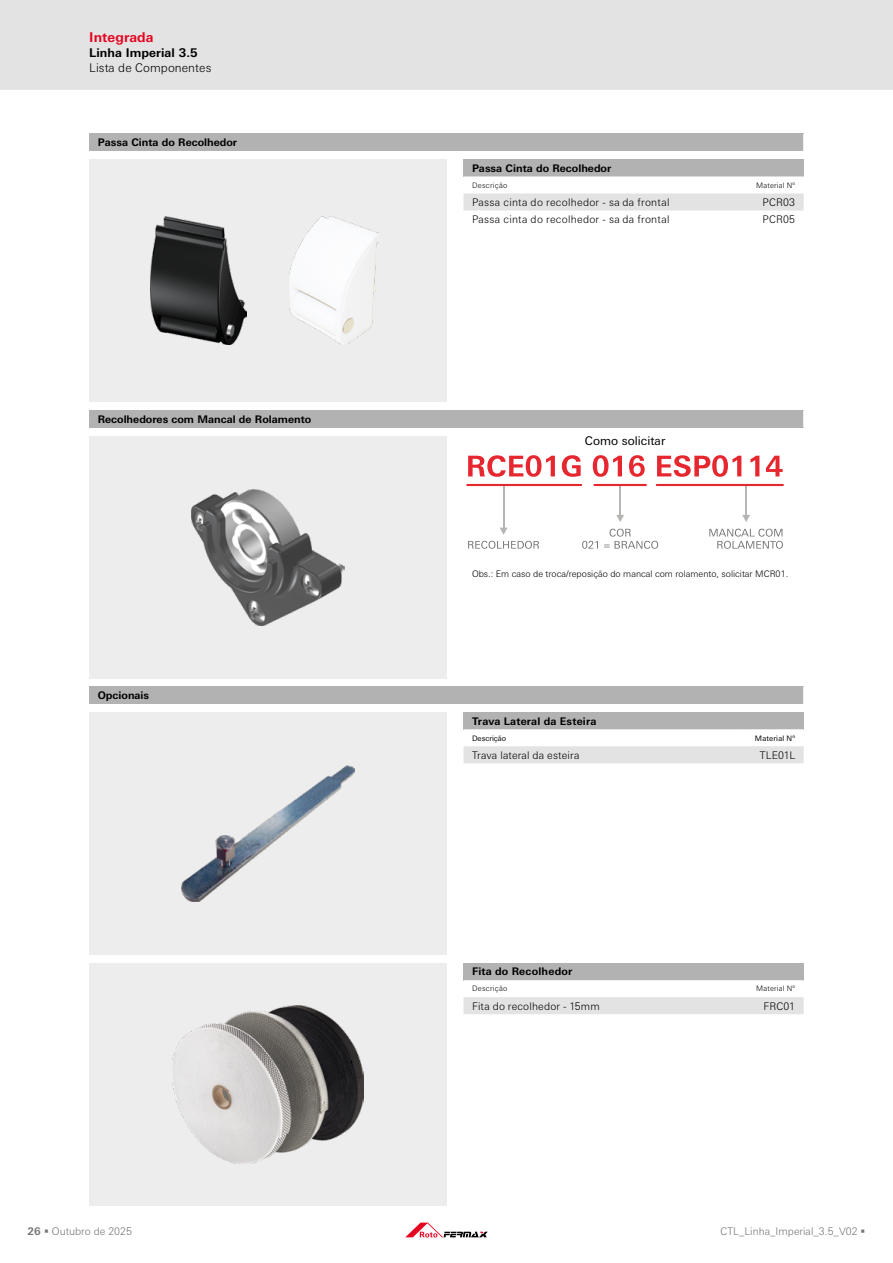
<style>
.page{position:relative;width:893px;height:1263px;background:#fff}
.page>*{position:absolute;margin:0;border:0;box-sizing:border-box;transform-origin:0 0}
.t1{font:700 13.5px "LT Univers Basic";letter-spacing:.005em;color:#e40521}
.t2{font:300 12px "LT Univers Basic";letter-spacing:.005em;color:#000}
.t3{font:700 12px "LT Univers Basic";letter-spacing:.005em;color:#000}
.t4{font:12px "LT Univers Basic";letter-spacing:.005em;color:#000}
.t5{font:300 10.5px "LT Univers Basic";letter-spacing:.02em;color:#000}
.t6{font:700 10.5px "LT Univers Basic";color:#000}
.t7{font:300 10.5px "LT Univers Basic";color:#757474}
.t8{font:300 9px "LT Univers Basic";color:#000}
.t9{font:300 7.5px "LT Univers Basic";letter-spacing:.03em;color:#000}
.t10{font:7.5px "LT Univers Basic";letter-spacing:.015em;color:#000}
.s1{font-weight:700}
</style>
<div class="page">
<div style="left:0;top:0;width:893px;height:89px;background:#e3e3e3"></div>
<svg style="left:405px;top:1222px;width:83px;height:15px"></svg>
<div style="left:89px;top:712px;width:357px;height:243px;background:#ededed"></div>
<div style="left:463px;top:712px;width:341px;height:17px;background:#b3b2b2"></div>
<svg style="left:463px;top:729px;width:341px;height:34px"></svg>
<img style="left:182px;top:765px;width:172px;height:136px">
<div style="left:89px;top:436px;width:357px;height:242px;background:#ededed"></div>
<img style="left:191px;top:489px;width:154px;height:136px">
<div style="left:89px;top:410px;width:715px;height:17px;background:#b3b2b2"></div>
<svg style="left:803px;top:410px;width:1px;height:17px"></svg>
<div style="left:89px;top:687px;width:715px;height:17px;background:#b3b2b2"></div>
<svg style="left:803px;top:687px;width:1px;height:17px"></svg>
<svg style="left:616px;top:486px;width:8px;height:36px"></svg>
<svg style="left:742px;top:486px;width:8px;height:36px"></svg>
<hr style="left:503px;top:486px;width:1px;height:42px;background:#b5b5b3">
<svg style="left:500px;top:528px;width:7px;height:7px"></svg>
<svg style="left:468px;top:541px;width:71px;height:8px"></svg>
<hr style="left:594px;top:484px;width:52px;height:2px;background:#e6272f">
<hr style="left:657px;top:484px;width:126px;height:2px;background:#e6272f">
<hr style="left:467px;top:484px;width:114px;height:2px;background:#e6272f">
<svg style="left:468px;top:455px;width:315px;height:22px"></svg>
<svg style="left:709px;top:529px;width:74px;height:20px"></svg>
<svg style="left:582px;top:529px;width:76px;height:20px"></svg>
<div style="left:89px;top:159px;width:357px;height:243px;background:#ededed"></div>
<div style="left:89px;top:134px;width:715px;height:17px;background:#b3b2b2"></div>
<svg style="left:803px;top:134px;width:1px;height:17px"></svg>
<div style="left:463px;top:159px;width:341px;height:17px;background:#b3b2b2"></div>
<svg style="left:463px;top:176px;width:341px;height:34px"></svg>
<img style="left:151px;top:217px;width:96px;height:127px">
<div style="left:89px;top:963px;width:357px;height:242px;background:#ededed"></div>
<div style="left:463px;top:963px;width:341px;height:17px;background:#b3b2b2"></div>
<svg style="left:463px;top:980px;width:341px;height:34px"></svg>
<img style="left:289px;top:217px;width:89px;height:127px">
<img style="left:173px;top:1006px;width:190px;height:157px">
<p class="t1" style="left:89px;top:29px;width:66px">Integrada</p>
<p class="t3" style="left:89px;top:45px;width:110px">Linha Imperial 3.5</p>
<p class="t2" style="left:89px;top:60px;width:124px">Lista de Componentes</p>
<p class="t6" style="left:98px;top:136px;width:141px">Passa Cinta do Recolhedor</p>
<p class="t6" style="left:98px;top:413px;width:215px">Recolhedores com Mancal de Rolamento</p>
<p class="t6" style="left:98px;top:689px;width:53px">Opcionais</p>
<p class="t6" style="left:472px;top:162px;width:141px">Passa Cinta do Recolhedor</p>
<p class="t9" style="left:472px;top:181px;width:37px">Descrição</p>
<p class="t9" style="left:756px;top:181px;width:40px">Material Nº</p>
<p class="t5" style="left:472px;top:196px;width:199px">Passa cinta do recolhedor - saída frontal</p>
<p class="t5" style="left:762px;top:196px;width:34px">PCR03</p>
<p class="t5" style="left:472px;top:213px;width:199px">Passa cinta do recolhedor - saída frontal</p>
<p class="t5" style="left:762px;top:213px;width:34px">PCR05</p>
<p class="t4" style="left:585px;top:433px;width:82px">Como solicitar</p>
<p class="t8" style="left:472px;top:568px;width:318px">Obs.: Em caso de troca/reposição do mancal com rolamento, solicitar MCR01.</p>
<p class="t6" style="left:472px;top:714px;width:126px">Trava Lateral da Esteira</p>
<p class="t10" style="left:472px;top:733px;width:36px">Descrição</p>
<p class="t10" style="left:755px;top:733px;width:42px">Material Nº</p>
<p class="t5" style="left:472px;top:749px;width:109px">Trava lateral da esteira</p>
<p class="t5" style="left:760px;top:749px;width:37px">TLE01L</p>
<p class="t6" style="left:472px;top:965px;width:102px">Fita do Recolhedor</p>
<p class="t9" style="left:472px;top:984px;width:37px">Descrição</p>
<p class="t9" style="left:756px;top:984px;width:40px">Material Nº</p>
<p class="t5" style="left:472px;top:999px;width:129px">Fita do recolhedor - 15mm</p>
<p class="t5" style="left:763px;top:999px;width:33px">FRC01</p>
<p class="t7" style="left:28px;top:1225px;width:106px"><span class="s1">26</span> ▪ Outubro de 2025</p>
<p class="t7" style="left:720px;top:1225px;width:146px">CTL_Linha_Imperial_3.5_V02 ▪</p>
</div>
